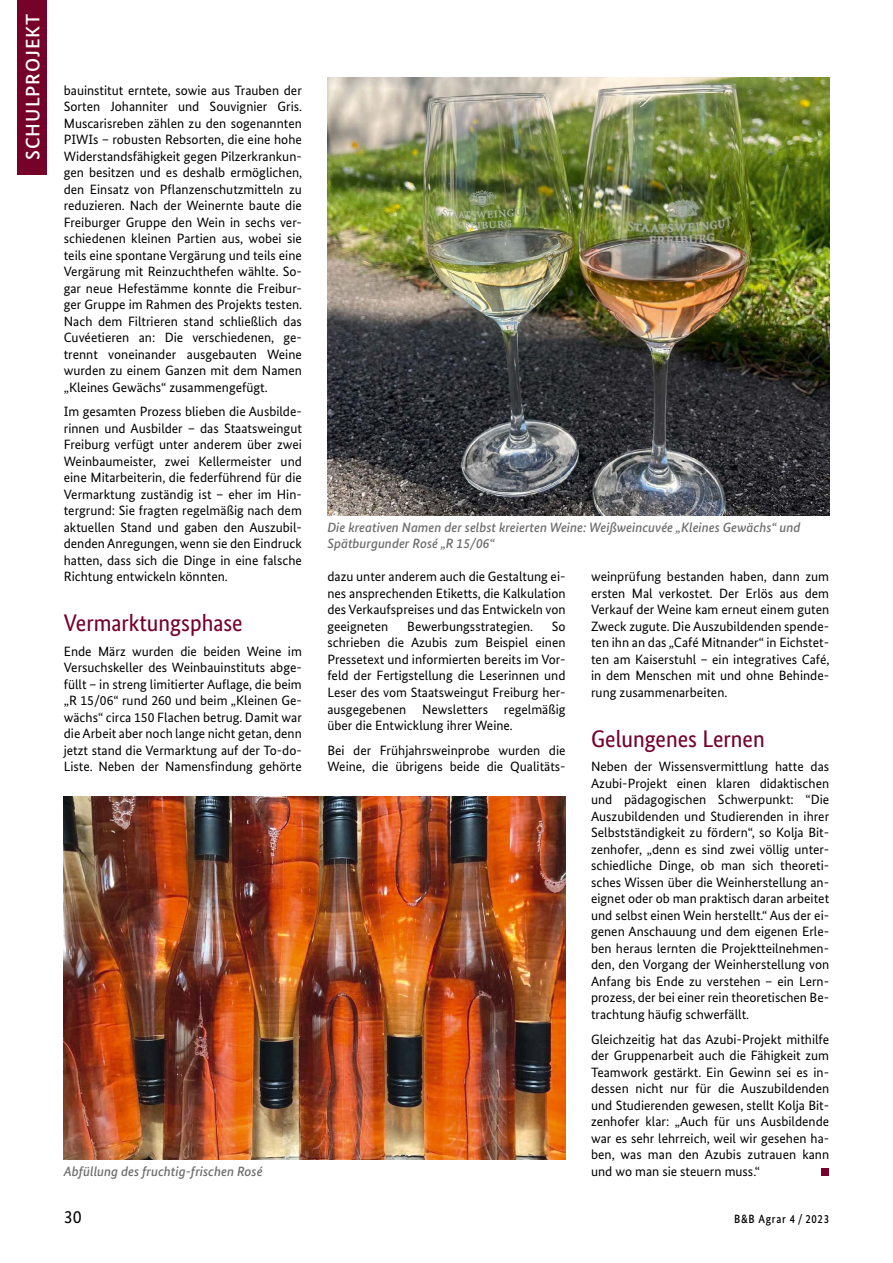
<style>
.page{position:relative;width:893px;height:1263px;background:#fff}
.page>*{position:absolute;margin:0;border:0;box-sizing:border-box;transform-origin:0 0}
.t1{font:24px "Bundes Sans Cond";color:#760229;scale:1.05 1}
.t2{font:500 19.5px "Bundes Sans";letter-spacing:.05em;color:#fff}
.t3{font:18px "Bundes Sans";color:#000}
.t4{font:13.5px/16.5px "Bundes Sans";color:#000;text-align:justify}
.t5{font:italic 500 13.5px/16.5px "Bundes Sans";color:#6e6e6e}
.t6{font:500 12px "Bundes Sans";letter-spacing:.07em;color:#000;scale:.9 1}
</style>
<div class="page">
<img style="left:64px;top:796px;width:502px;height:363px">
<img style="left:327px;top:78px;width:502px;height:437px">
<div style="left:821px;top:1168px;width:8px;height:7px;background:#760229"></div>
<div style="left:17px;top:0;width:30px;height:174px;background:#760229"></div>
<h2 class="t2" style="left:21px;top:160px;width:148px;rotate:-90deg">SCHULPROJEKT</h2>
<p class="t4" style="left:64px;top:82px;width:240px">bauinstitut erntete, sowie aus Trauben der Sorten Johanniter und Souvignier Gris.<br>Muscarisreben zählen zu den sogenannten PIWIs – robusten Rebsorten, die eine hohe Widerstandsfähigkeit gegen Pilzerkrankun&shy;gen besitzen und es deshalb ermöglichen, den Einsatz von Pflanzenschutzmitteln zu reduzieren. Nach der Weinernte baute die Freiburger Gruppe den Wein in sechs ver&shy;schiedenen kleinen Partien aus, wobei sie teils eine spontane Vergärung und teils eine Vergärung mit Reinzuchthefen wählte. So&shy;gar neue Hefestämme konnte die Freibur&shy;ger Gruppe im Rahmen des Projekts testen.<br>Nach dem Filtrieren stand schließlich das Cuvéetieren an: Die verschiedenen, ge&shy;trennt voneinander ausgebauten Weine wurden zu einem Ganzen mit dem Namen „Kleines Gewächs“ zusammengefügt.</p>
<p class="t4" style="left:64px;top:403px;width:240px">Im gesamten Prozess blieben die Ausbilde&shy;rinnen und Ausbilder – das Staatsweingut Freiburg verfügt unter anderem über zwei Weinbaumeister, zwei Kellermeister und eine Mitarbeiterin, die federführend für die Vermarktung zuständig ist – eher im Hin&shy;tergrund: Sie fragten regelmäßig nach dem aktuellen Stand und gaben den Auszubil&shy;denden Anregungen, wenn sie den Eindruck hatten, dass sich die Dinge in eine falsche Richtung entwickeln könnten.</p>
<h1 class="t1" style="left:64px;top:609px;width:172px">Vermarktungsphase</h1>
<p class="t4" style="left:64px;top:643px;width:240px">Ende März wurden die beiden Weine im Versuchskeller des Weinbauinstituts abge&shy;füllt – in streng limitierter Auflage, die beim „R 15/06“ rund 260 und beim „Kleinen Ge&shy;wächs“ circa 150 Flachen betrug. Damit war die Arbeit aber noch lange nicht getan, denn jetzt stand die Vermarktung auf der To-do-Liste. Neben der Namensfindung gehörte</p>
<p class="t5" style="left:327px;top:519px;width:475px">Die kreativen Namen der selbst kreierten Weine: Weißweincuvée „Kleines Gewächs“ und<br>Spätburgunder Rosé „R 15/06“</p>
<p class="t4" style="left:591px;top:568px;width:240px">weinprüfung bestanden haben, dann zum ersten Mal verkostet. Der Erlös aus dem Verkauf der Weine kam erneut einem guten Zweck zugute. Die Auszubildenden spende&shy;ten ihn an das „Café Mitnander“ in Eichstet&shy;ten am Kaiserstuhl – ein integratives Café, in dem Menschen mit und ohne Behinde&shy;rung zusammenarbeiten.</p>
<h1 class="t1" style="left:591px;top:725px;width:167px">Gelungenes Lernen</h1>
<p class="t4" style="left:591px;top:758px;width:240px">Neben der Wissensvermittlung hatte das Azubi-Projekt einen klaren didaktischen und pädagogischen Schwerpunkt: “Die Auszubildenden und Studierenden in ihrer Selbstständigkeit zu fördern“, so Kolja Bit&shy;zenhofer, „denn es sind zwei völlig unter&shy;schiedliche Dinge, ob man sich theoreti&shy;sches Wissen über die Weinherstellung an&shy;eignet oder ob man praktisch daran arbeitet und selbst einen Wein herstellt.“ Aus der ei&shy;genen Anschauung und dem eigenen Erle&shy;ben heraus lernten die Projektteilnehmen&shy;den, den Vorgang der Weinherstellung von Anfang bis Ende zu verstehen – ein Lern&shy;prozess, der bei einer rein theoretischen Be&shy;trachtung häufig schwerfällt.</p>
<p class="t4" style="left:591px;top:1030px;width:240px">Gleichzeitig hat das Azubi-Projekt mithilfe der Gruppenarbeit auch die Fähigkeit zum Teamwork gestärkt. Ein Gewinn sei es in&shy;dessen nicht nur für die Auszubildenden und Studierenden gewesen, stellt Kolja Bit&shy;zenhofer klar: „Auch für uns Ausbildende war es sehr lehrreich, weil wir gesehen ha&shy;ben, was man den Azubis zutrauen kann und wo man sie steuern muss.“</p>
<p class="t4" style="left:327px;top:568px;width:240px">dazu unter anderem auch die Gestaltung ei&shy;nes ansprechenden Etiketts, die Kalkulation des Verkaufspreises und das Entwickeln von geeigneten</p>
<p class="t4" style="left:407px;top:618px;width:127px">Bewerbungsstrategien.</p>
<p class="t4" style="left:327px;top:618px;width:240px;text-indent:224px">So schrieben die Azubis zum Beispiel einen Pressetext und informierten bereits im Vor&shy;feld der Fertigstellung die Leserinnen und Leser des vom Staatsweingut Freiburg her&shy;ausgegebenen Newsletters regelmäßig über die Entwicklung ihrer Weine.</p>
<p class="t4" style="left:327px;top:742px;width:240px">Bei der Frühjahrsweinprobe wurden die<br>Weine, die übrigens beide die Qualitäts-</p>
<p class="t5" style="left:64px;top:1162px;width:200px">Abfüllung des fruchtig-frischen Rosé</p>
<h3 class="t3" style="left:64px;top:1206px;width:19px">30</h3>
<p class="t6" style="left:734px;top:1212px;width:107px">B&amp;B Agrar 4 / 2023</p>
</div>
